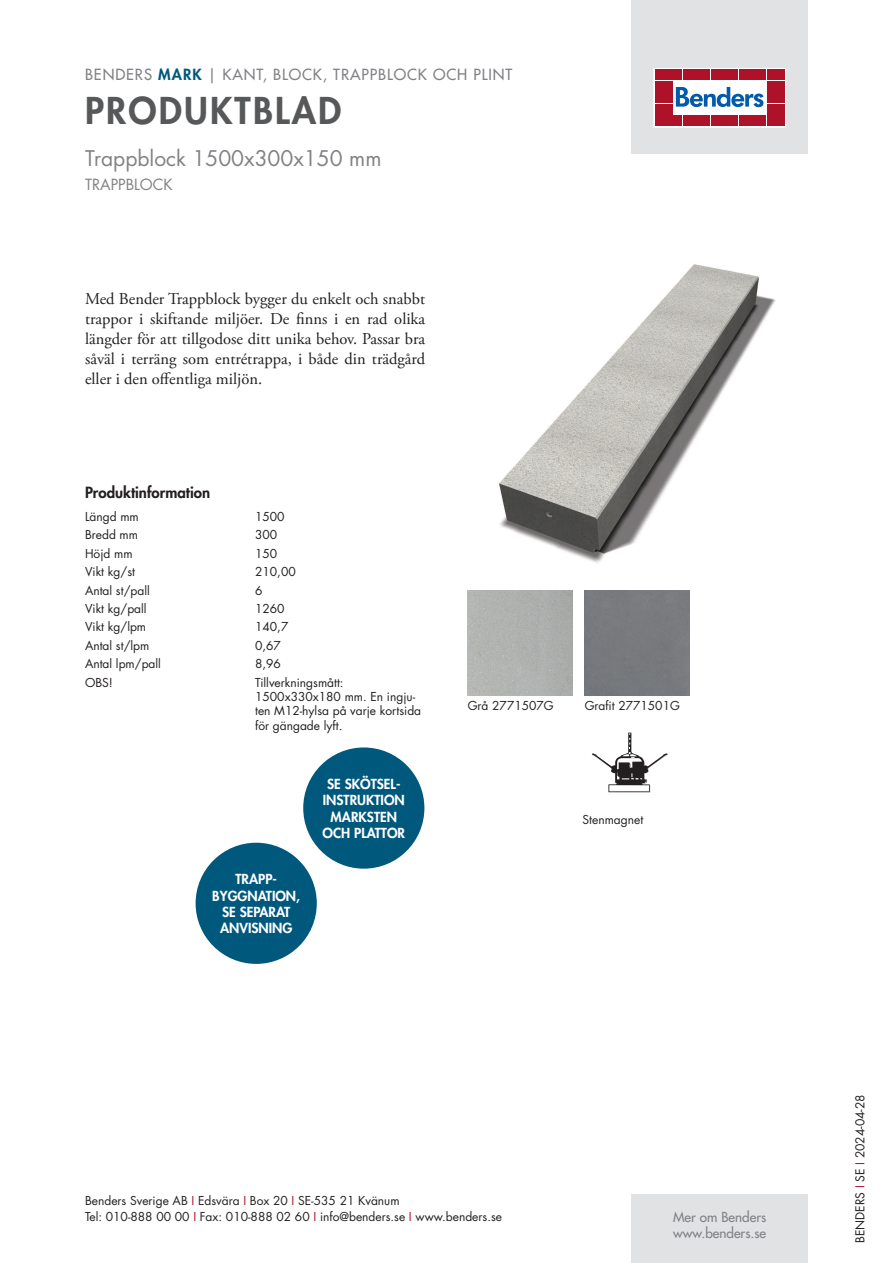
<style>
.page{position:relative;width:893px;height:1263px;background:#fff}
.page>*{position:absolute;margin:0;border:0;box-sizing:border-box;transform-origin:0 0}
.t1{font:800 36px "Futura Std";letter-spacing:.06em;color:#57585a}
.t2{font:21px "Futura Std";color:#808285}
.t3{font:16.5px/19.8px "Adobe Garamond Pro";color:#231f20;text-align:justify}
.t4{font:500 15px "Futura Std";letter-spacing:.06em;color:#808285}
.t5{font:800 15px "Futura Std";color:#231f20}
.t6{font:15px "Futura Std";color:#808285}
.t7{font:800 13.5px/16.2px "Futura Std";color:#fff;text-align:center}
.t8{font:500 13.5px/16.2px "Futura Std";color:#808285}
.t9{font:12px/14.4px "Futura Std";color:#231f20}
.s1{font-weight:800;color:#00597d}
.s2{color:#ae1229}
</style>
<div class="page">
<div style="left:631px;top:0;width:177px;height:153px;background:#e1e2e4"></div>
<div style="left:631px;top:1195px;width:177px;height:68px;background:#e1e2e4"></div>
<svg style="left:656px;top:70px;width:128px;height:55px;background:#ebc6cb"></svg>
<div style="left:654px;top:68px;width:132px;height:59px;border:1px solid #fff"></div>
<div style="left:655px;top:70px;width:8px;height:10px;background:#ae1229"></div>
<div style="left:664px;top:70px;width:8px;height:10px;background:#ae1229"></div>
<div style="left:655px;top:81px;width:8px;height:10px;background:#ae1229"></div>
<div style="left:664px;top:81px;width:8px;height:10px;background:#ae1229"></div>
<div style="left:655px;top:93px;width:8px;height:10px;background:#ae1229"></div>
<div style="left:664px;top:93px;width:8px;height:10px;background:#ae1229"></div>
<div style="left:655px;top:104px;width:8px;height:11px;background:#ae1229"></div>
<div style="left:664px;top:104px;width:8px;height:11px;background:#ae1229"></div>
<div style="left:655px;top:116px;width:8px;height:10px;background:#ae1229"></div>
<div style="left:664px;top:116px;width:8px;height:10px;background:#ae1229"></div>
<div style="left:674px;top:70px;width:8px;height:10px;background:#ae1229"></div>
<div style="left:683px;top:70px;width:8px;height:10px;background:#ae1229"></div>
<div style="left:692px;top:70px;width:8px;height:10px;background:#ae1229"></div>
<div style="left:702px;top:70px;width:8px;height:10px;background:#ae1229"></div>
<div style="left:711px;top:70px;width:8px;height:10px;background:#ae1229"></div>
<div style="left:720px;top:70px;width:8px;height:10px;background:#ae1229"></div>
<div style="left:730px;top:70px;width:8px;height:10px;background:#ae1229"></div>
<div style="left:739px;top:70px;width:8px;height:10px;background:#ae1229"></div>
<div style="left:748px;top:70px;width:8px;height:10px;background:#ae1229"></div>
<div style="left:758px;top:70px;width:8px;height:10px;background:#ae1229"></div>
<div style="left:674px;top:116px;width:8px;height:10px;background:#ae1229"></div>
<div style="left:683px;top:116px;width:8px;height:10px;background:#ae1229"></div>
<div style="left:692px;top:116px;width:8px;height:10px;background:#ae1229"></div>
<div style="left:702px;top:116px;width:8px;height:10px;background:#ae1229"></div>
<div style="left:711px;top:116px;width:8px;height:10px;background:#ae1229"></div>
<div style="left:720px;top:116px;width:8px;height:10px;background:#ae1229"></div>
<div style="left:730px;top:116px;width:8px;height:10px;background:#ae1229"></div>
<div style="left:739px;top:116px;width:8px;height:10px;background:#ae1229"></div>
<div style="left:748px;top:116px;width:8px;height:10px;background:#ae1229"></div>
<div style="left:758px;top:116px;width:8px;height:10px;background:#ae1229"></div>
<div style="left:767px;top:70px;width:8px;height:10px;background:#ae1229"></div>
<div style="left:776px;top:70px;width:8px;height:10px;background:#ae1229"></div>
<div style="left:767px;top:81px;width:8px;height:10px;background:#ae1229"></div>
<div style="left:776px;top:81px;width:8px;height:10px;background:#ae1229"></div>
<div style="left:767px;top:93px;width:8px;height:10px;background:#ae1229"></div>
<div style="left:776px;top:93px;width:8px;height:10px;background:#ae1229"></div>
<div style="left:767px;top:104px;width:8px;height:11px;background:#ae1229"></div>
<div style="left:776px;top:104px;width:8px;height:11px;background:#ae1229"></div>
<div style="left:767px;top:116px;width:8px;height:10px;background:#ae1229"></div>
<div style="left:776px;top:116px;width:8px;height:10px;background:#ae1229"></div>
<svg style="left:676px;top:87px;width:87px;height:20px;background:#8ab3d7"></svg>
<div style="left:303px;top:747px;width:121px;height:122px;background:#00597d;border-radius:50%"></div>
<div style="left:196px;top:843px;width:121px;height:121px;background:#00597d;border-radius:50%"></div>
<img style="left:499px;top:264px;width:277px;height:299px">
<img style="left:468px;top:590px;width:105px;height:105px">
<img style="left:608px;top:732px;width:60px;height:61px">
<svg style="left:592px;top:733px;width:75px;height:59px"></svg>
<p class="t4" style="left:85px;top:65px;width:429px">BENDERS <span class="s1">MARK</span> | KANT, BLOCK, TRAPPBLOCK OCH PLINT</p>
<h1 class="t1" style="left:85px;top:87px;width:258px">PRODUKTBLAD</h1>
<h2 class="t2" style="left:85px;top:144px;width:298px">Trappblock 1500x300x150 mm</h2>
<p class="t6" style="left:85px;top:175px;width:89px">TRAPPBLOCK</p>
<p class="t3" style="left:85px;top:290px;width:342px">Med Bender Trappblock bygger du enkelt och snabbt trappor i skiftande miljöer. De finns i en rad olika längder för att tillgodose ditt unika behov. Passar bra såväl i terräng som entrétrappa, i både din trädgård eller i den offentliga miljön.</p>
<p class="t5" style="left:85px;top:483px;width:127px">Produktinformation</p>
<p class="t9" style="left:85px;top:509px;width:55px">Längd mm</p>
<p class="t9" style="left:255px;top:509px;width:31px">1500</p>
<p class="t9" style="left:85px;top:528px;width:55px">Bredd mm</p>
<p class="t9" style="left:255px;top:528px;width:24px">300</p>
<p class="t9" style="left:85px;top:546px;width:49px">Höjd mm</p>
<p class="t9" style="left:255px;top:546px;width:24px">150</p>
<p class="t9" style="left:85px;top:565px;width:51px">Vikt kg/st</p>
<p class="t9" style="left:255px;top:565px;width:42px">210,00</p>
<p class="t9" style="left:85px;top:583px;width:66px">Antal st/pall</p>
<p class="t9" style="left:255px;top:583px;width:9px">6</p>
<p class="t9" style="left:85px;top:601px;width:63px">Vikt kg/pall</p>
<p class="t9" style="left:255px;top:601px;width:31px">1260</p>
<p class="t9" style="left:85px;top:620px;width:63px">Vikt kg/lpm</p>
<p class="t9" style="left:255px;top:620px;width:35px">140,7</p>
<p class="t9" style="left:85px;top:638px;width:66px">Antal st/lpm</p>
<p class="t9" style="left:255px;top:638px;width:27px">0,67</p>
<p class="t9" style="left:85px;top:657px;width:77px">Antal lpm/pall</p>
<p class="t9" style="left:255px;top:657px;width:27px">8,96</p>
<p class="t9" style="left:85px;top:675px;width:29px">OBS!</p>
<p class="t9" style="left:255px;top:675px;width:168px">Tillverkningsmått:<br>1500x330x180 mm. En ingju&shy;ten M12-hylsa på varje kortsida för gängade lyft.</p>
<p class="t7" style="left:212px;top:871px;width:89px">TRAPP-<br>BYGGNATION,<br>SE SEPARAT<br>ANVISNING</p>
<p class="t7" style="left:323px;top:776px;width:84px">SE SKÖTSEL-<br>INSTRUKTION<br>MARKSTEN<br>OCH PLATTOR</p>
<p class="t9" style="left:468px;top:698px;width:88px">Grå 2771507G</p>
<p class="t9" style="left:585px;top:698px;width:97px">Grafit 2771501G</p>
<p class="t9" style="left:583px;top:812px;width:62px">Stenmagnet</p>
<p class="t9" style="left:85px;top:1192px;width:418px;line-height:16.5px">Benders Sverige AB <span class="s2">I</span> Edsvära <span class="s2">I</span> Box 20 <span class="s2">I</span> SE-535 21 Kvänum<br>Tel: 010-888 00 00 <span class="s2">I</span> Fax: 010-888 02 60 <span class="s2">I</span> info@benders.se <span class="s2">I</span> www.benders.se</p>
<p class="t8" style="left:673px;top:1209px;width:95px">Mer om Benders www.benders.se</p>
<p class="t9" style="left:853px;top:1243px;width:150px;rotate:-90deg">BENDERS <span class="s2">I</span> SE <span class="s2">I</span> 2024-04-28</p>
</div>
